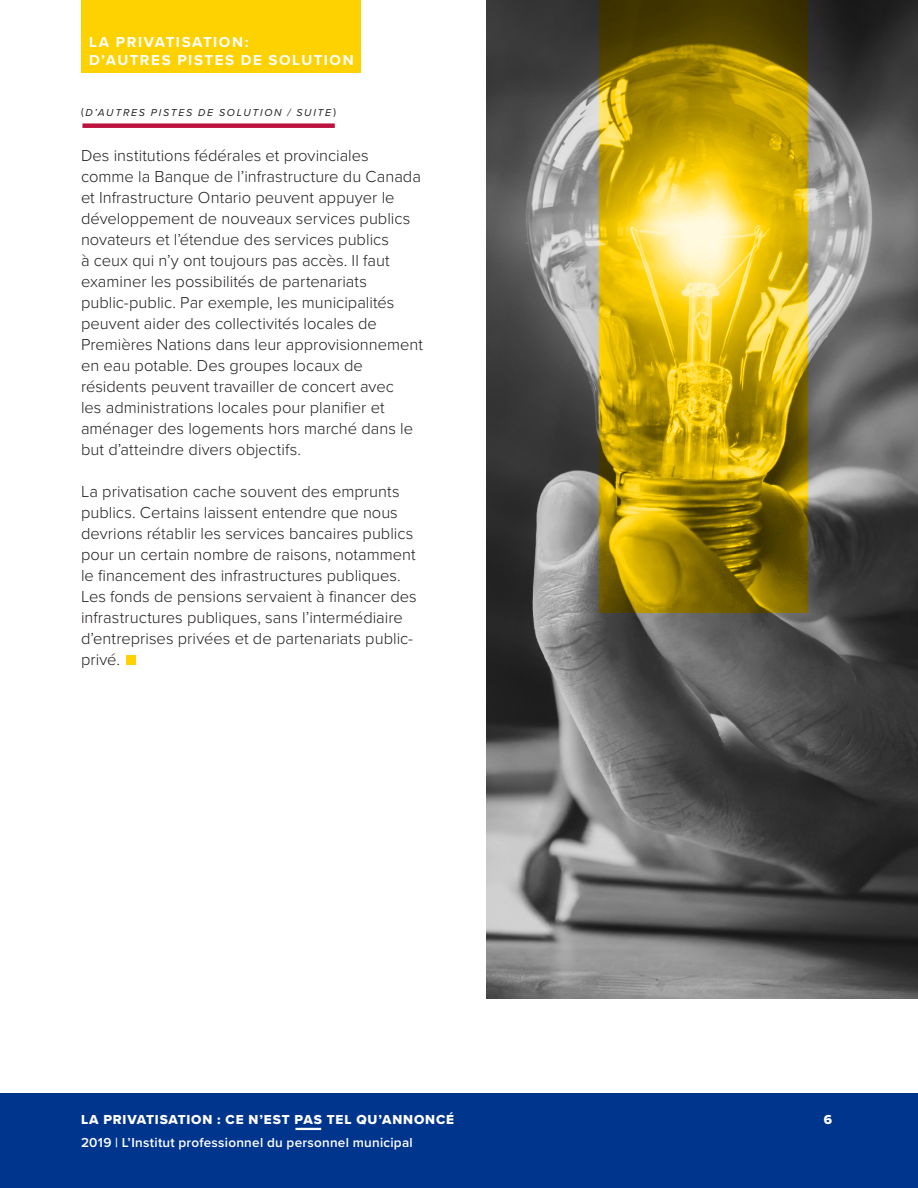
<style>
.page{position:relative;width:918px;height:1188px;background:#fff}
.page>*{position:absolute;margin:0;border:0;box-sizing:border-box;transform-origin:0 0}
.t1{font:300 16.5px/21px "Proxima Nova";color:#231f20}
.t2{font:700 15px/18px "Proxima Nova";letter-spacing:.105em;color:#fff}
.t3{font:600 13.5px "Proxima Nova";letter-spacing:.02em;color:#fff}
.t4{font:13.5px "Proxima Nova Extrabld";letter-spacing:.06em;color:#fff}
.t5{font:italic 10.5px "Proxima Nova";letter-spacing:.16em;color:#231f20}
.s1{font-style:normal}
</style>
<div class="page">
<div style="left:0;top:1094px;width:918px;height:94px;background:#00358e"></div>
<div style="left:81px;top:0;width:280px;height:72px;background:#fed100"></div>
<hr style="left:295px;top:1128px;width:26px;height:2px;background:#fff">
<img style="left:486px;top:0;width:432px;height:999px">
<div style="left:126px;top:656px;width:10px;height:9px;background:#fed100"></div>
<div style="left:82px;top:123px;width:253px;height:5px;background:#bb133e"></div>
<svg style="left:599px;top:0;width:208px;height:612px;background:#b99c13"></svg>
<p class="t2" style="left:89px;top:32px;width:266px">LA PRIVATISATION:<br>D’AUTRES PISTES DE SOLUTION</p>
<p class="t5" style="left:81px;top:105px;width:256px"><span class="s1">(</span>D’AUTRES PISTES DE SOLUTION / SUITE<span class="s1">)</span></p>
<p class="t1" style="left:81px;top:144px;width:343px">Des institutions fédérales et provinciales comme la Banque de l’infrastructure du Canada et Infrastructure Ontario peuvent appuyer le développement de nouveaux services publics novateurs et l’étendue des services publics<br>à ceux qui n’y ont toujours pas accès. Il faut examiner les possibilités de partenariats public-public. Par exemple, les municipalités peuvent aider des collectivités locales de Premières Nations dans leur approvisionnement en eau potable. Des groupes locaux de résidents peuvent travailler de concert avec<br>les administrations locales pour planifier et aménager des logements hors marché dans le but d’atteindre divers objectifs.</p>
<p class="t1" style="left:81px;top:480px;width:337px">La privatisation cache souvent des emprunts publics. Certains laissent entendre que nous devrions rétablir les services bancaires publics pour un certain nombre de raisons, notamment le financement des infrastructures publiques.<br>Les fonds de pensions servaient à financer des infrastructures publiques, sans l’intermédiaire d’entreprises privées et de partenariats public&shy;privé.</p>
<p class="t4" style="left:81px;top:1110px;width:375px">LA PRIVATISATION : CE N’EST PAS TEL QU’ANNONCÉ</p>
<p class="t3" style="left:81px;top:1132px;width:333px">2019 | L’Institut professionnel du personnel municipal</p>
<p class="t4" style="left:824px;top:1110px;width:10px">6</p>
</div>
